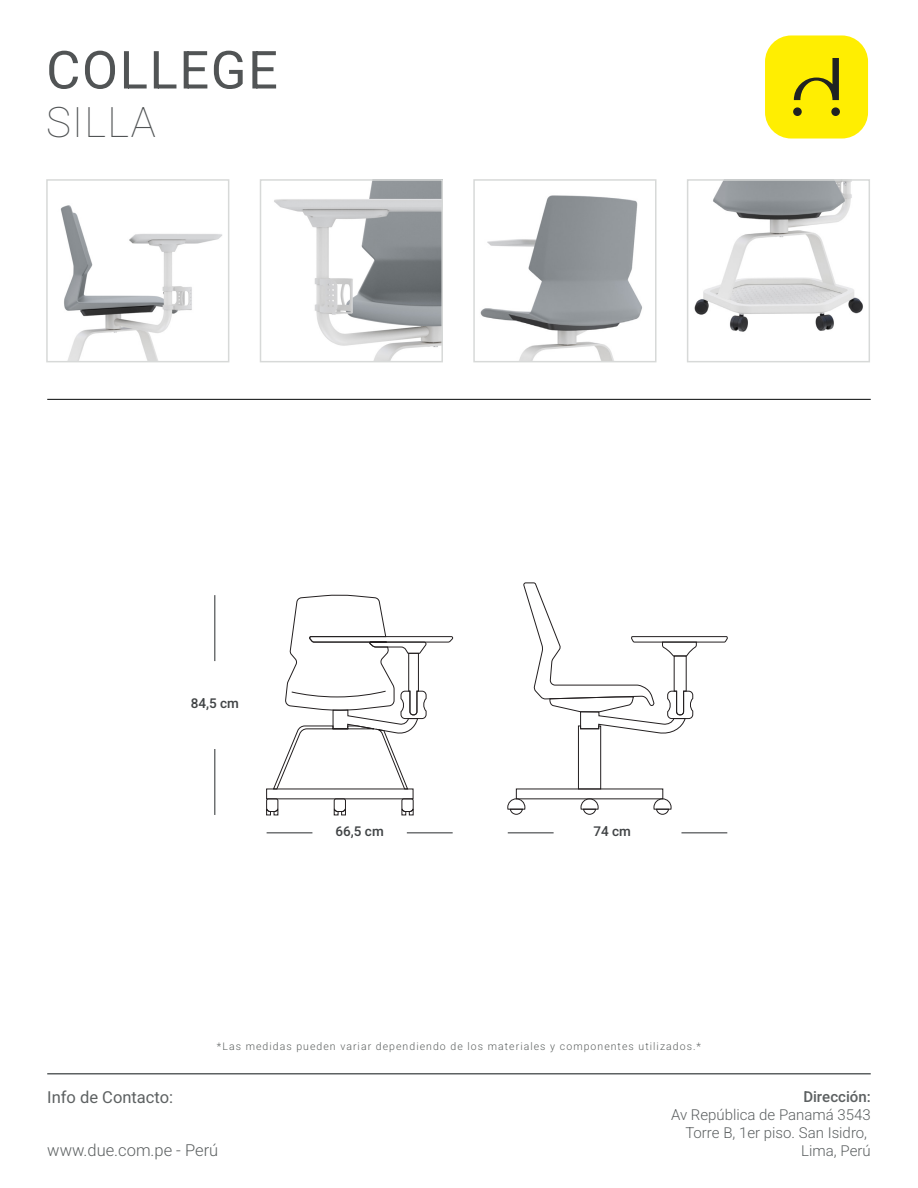
<style>
.page{position:relative;width:918px;height:1188px;background:#fff}
.page>*{position:absolute;margin:0;border:0;box-sizing:border-box;transform-origin:0 0}
.t1{font:52.5px "Heebo";letter-spacing:.03em;color:#515455}
.t2{font:100 42px "Heebo";letter-spacing:.03em;color:#515455}
.t3{font:300 16.5px "Heebo";color:#5d6162}
.t4{font:16.5px "Heebo";color:#5d6162}
.t5{font:300 15px/18px "Heebo";color:#5d6162;text-align:right}
.t6{font:500 15px "Heebo";color:#5d6162}
.t7{font:500 13.5px "Heebo";color:#414446}
.t8{font:300 10.5px "Heebo";letter-spacing:.1em;color:#5e6261}
</style>
<div class="page">
<hr style="left:47px;top:399px;width:824px;height:1px;background:#202222">
<img style="left:60px;top:205px;width:162px;height:154px">
<div style="left:46px;top:179px;width:183px;height:183px;border:2px solid #d7d9d8"></div>
<img style="left:274px;top:182px;width:166px;height:177px">
<div style="left:260px;top:179px;width:183px;height:183px;border:2px solid #d7d9d8"></div>
<img style="left:480px;top:195px;width:162px;height:164px">
<div style="left:473px;top:179px;width:184px;height:183px;border:2px solid #d7d9d8"></div>
<img style="left:694px;top:182px;width:169px;height:150px">
<div style="left:687px;top:179px;width:183px;height:183px;border:2px solid #d7d9d8"></div>
<div style="left:765px;top:35px;width:103px;height:104px;background:#ffee01;border-radius:26px"></div>
<svg style="left:794px;top:58px;width:45px;height:42px"></svg>
<div style="left:793px;top:107px;width:9px;height:9px;background:#202222;border-radius:50%"></div>
<div style="left:831px;top:107px;width:9px;height:9px;background:#202222;border-radius:50%"></div>
<hr style="left:407px;top:832px;width:46px;height:1px;background:#414446">
<hr style="left:267px;top:832px;width:45px;height:1px;background:#414446">
<hr style="left:214px;top:595px;width:1px;height:66px;background:#414446">
<hr style="left:214px;top:749px;width:1px;height:66px;background:#414446">
<hr style="left:681px;top:832px;width:46px;height:1px;background:#414446">
<hr style="left:508px;top:832px;width:46px;height:1px;background:#414446">
<svg style="left:272px;top:594px;width:182px;height:196px"></svg>
<svg style="left:401px;top:798px;width:13px;height:18px"></svg>
<svg style="left:333px;top:798px;width:13px;height:18px"></svg>
<svg style="left:266px;top:798px;width:13px;height:18px"></svg>
<svg style="left:580px;top:798px;width:19px;height:17px"></svg>
<svg style="left:507px;top:798px;width:19px;height:17px"></svg>
<svg style="left:653px;top:798px;width:19px;height:17px"></svg>
<svg style="left:523px;top:582px;width:205px;height:208px"></svg>
<hr style="left:47px;top:1073px;width:824px;height:2px;background:#5d6162">
<h1 class="t1" style="left:46px;top:33px;width:233px">COLLEGE</h1>
<h2 class="t2" style="left:46px;top:93px;width:111px">SILLA</h2>
<p class="t7" style="left:191px;top:694px;width:50px">84,5 cm</p>
<p class="t7" style="left:336px;top:822px;width:50px">66,5 cm</p>
<p class="t7" style="left:593px;top:822px;width:39px">74 cm</p>
<p class="t8" style="left:217px;top:1039px;width:486px">*Las medidas pueden variar dependiendo de los materiales y componentes utilizados.*</p>
<h3 class="t4" style="left:47px;top:1086px;width:127px">Info de Contacto:</h3>
<h3 class="t3" style="left:47px;top:1138px;width:173px">www.due.com.pe - Perú</h3>
<h3 class="t6" style="left:803px;top:1086px;width:69px">Dirección:</h3>
<h3 class="t5" style="left:671px;top:1105px;width:201px">Av República de Panamá 3543<br>Torre B, 1er piso. San Isidro,<br>Lima, Perú</h3>
</div>
